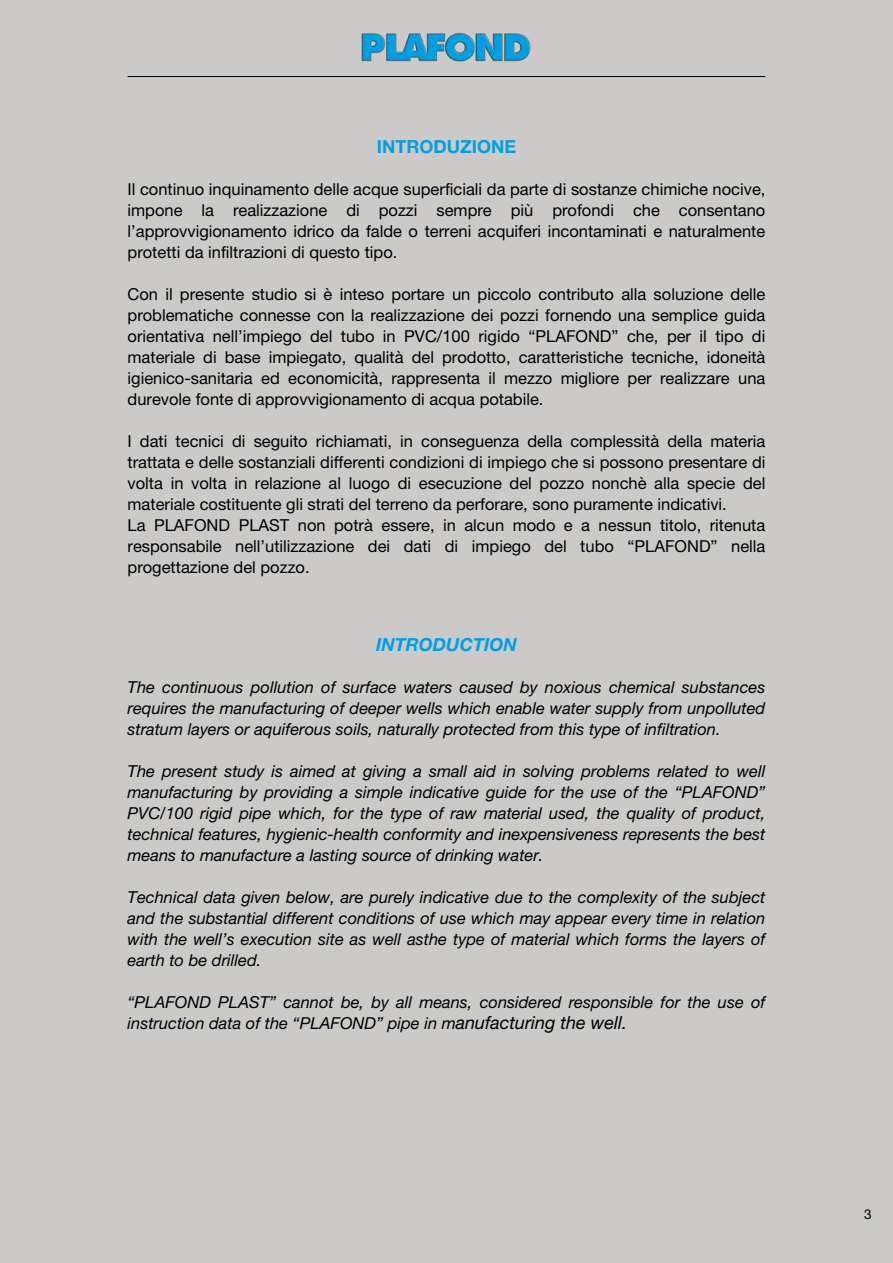
<style>
.page{position:relative;width:893px;height:1263px;background:#cbcac8}
.page>*{position:absolute;margin:0;border:0;box-sizing:border-box;transform-origin:0 0}
.t1{font:700 18px "Helvetica Neue";color:#009fe3}
.t2{font:italic 700 18px "Helvetica Neue";color:#009fe3}
.t3{font:16.5px/21px "Helvetica Neue";color:#000;text-align:justify}
.t4{font:italic 16.5px/21px "Helvetica Neue";color:#000;text-align:justify}
.t5{font:13.5px "Helvetica Neue";color:#000}
.s1{font-size:18px}
</style>
<div class="page">
<img style="left:361px;top:32px;width:170px;height:30px">
<hr style="left:128px;top:76px;width:637px;height:1px;background:#000">
<p class="t1" style="left:377px;top:136px;width:141px">INTRODUZIONE</p>
<p class="t3" style="left:128px;top:179px;width:639px">Il continuo inquinamento delle acque superficiali da parte di sostanze chimiche nocive, impone la realizzazione di pozzi sempre più profondi che consentano l’approvvigionamento idrico da falde o terreni acquiferi incontaminati e naturalmente protetti da infiltrazioni di questo tipo.</p>
<p class="t3" style="left:128px;top:284px;width:639px">Con il presente studio si è inteso portare un piccolo contributo alla soluzione delle problematiche connesse con la realizzazione dei pozzi fornendo una semplice guida orientativa nell’impiego del tubo in PVC/100 rigido “PLAFOND” che, per il tipo di materiale di base impiegato, qualità del prodotto, caratteristiche tecniche, idoneità igienico-sanitaria ed economicità, rappresenta il mezzo migliore per realizzare una durevole fonte di approvvigionamento di acqua potabile.</p>
<p class="t3" style="left:128px;top:431px;width:639px;text-align:left">I dati tecnici di seguito richiamati, in conseguenza della complessità della materia trattata e delle sostanziali differenti condizioni di impiego che si possono presentare di volta in volta in relazione al luogo di esecuzione del pozzo nonchè alla specie del materiale costituente gli strati del terreno da perforare, sono puramente indicativi.<br>La PLAFOND PLAST non potrà essere, in alcun modo e a nessun titolo, ritenuta responsabile nell’utilizzazione dei dati di impiego del tubo “PLAFOND” nella progettazione del pozzo.</p>
<p class="t2" style="left:376px;top:633px;width:142px">INTRODUCTION</p>
<p class="t4" style="left:128px;top:676px;width:639px">The continuous pollution of surface waters caused by noxious chemical substances requires the manufacturing of deeper wells which enable water supply from unpolluted stratum layers or aquiferous soils, naturally protected from this type of infiltration.</p>
<p class="t4" style="left:128px;top:760px;width:639px">The present study is aimed at giving a small aid in solving problems related to well manufacturing by providing a simple indicative guide for the use of the “PLAFOND” PVC/100 rigid pipe which, for the type of raw material used, the quality of product, technical features, hygienic-health conformity and inexpensiveness represents the best means to manufacture a lasting source of drinking water.</p>
<p class="t4" style="left:128px;top:886px;width:639px">Technical data given below, are purely indicative due to the complexity of the subject and the substantial different conditions of use which may appear every time in relation with the well’s execution site as well asthe type of material which forms the layers of earth to be drilled.</p>
<p class="t4" style="left:128px;top:991px;width:639px">“PLAFOND PLAST” cannot be, by all means, considered responsible for the use of instruction data of the “PLAFOND” pipe in m<span class="s1">anufacturing the well.</span></p>
<p class="t5" style="left:864px;top:1206px;width:9px">3</p>
</div>
